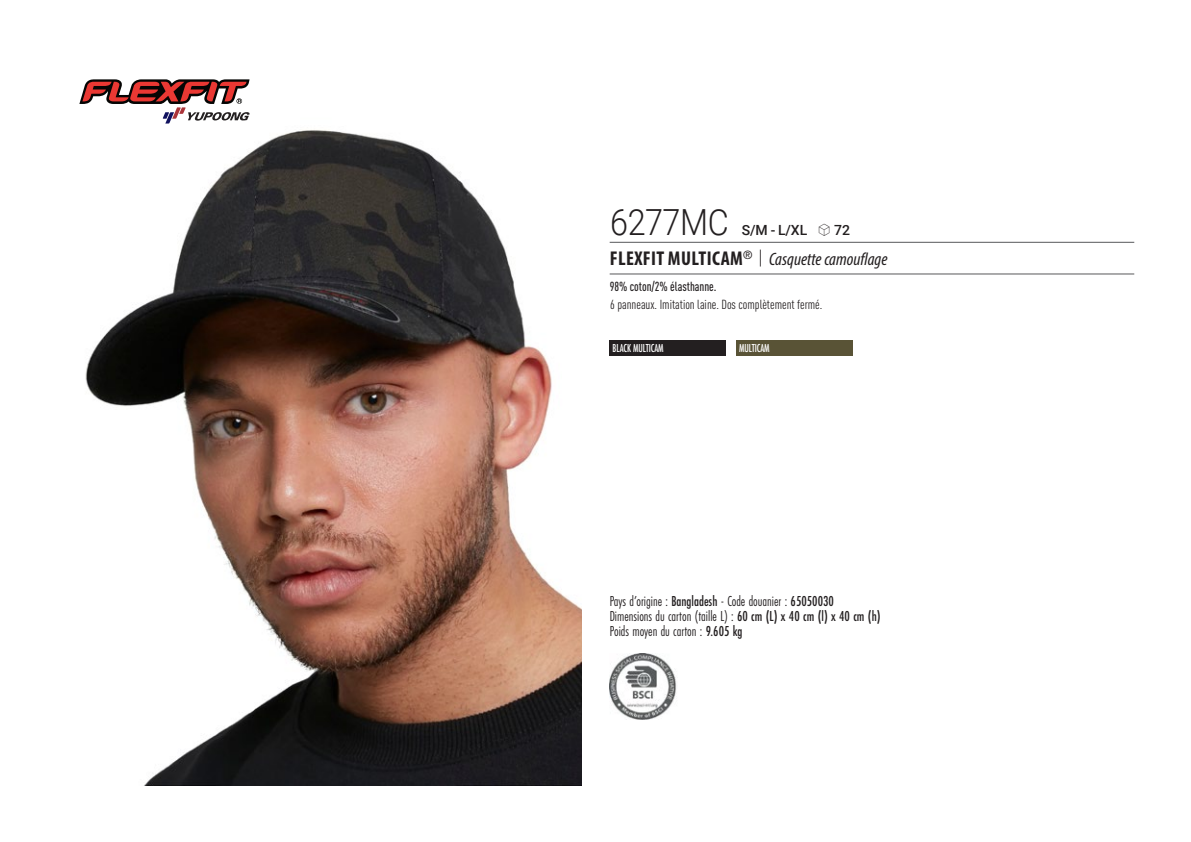
<style>
.page{position:relative;width:1191px;height:842px;background:#fff}
.page>*{position:absolute;margin:0;border:0;box-sizing:border-box;transform-origin:0 0}
.t1{font:300 36px "Roboto";letter-spacing:-.015em;color:#231f20;scale:.9 1}
.t2{font:italic 18px "Myriad Variable Concept";color:#231f20}
.t3{font:15px "Futura PT Cond";color:#231f20;scale:.95 1}
.t4{font:500 14px "Roboto";color:#231f20}
.t5{font:condensed 13px "DIN Pro";color:#231f20}
.grammage_2020{font:500 condensed 13px "DIN Pro";color:#231f20;scale:.95 1}
.Coloris_nuancier_bla{font:500 12px "Futura PT Cond";letter-spacing:-.01em;color:#fff;scale:.9 1}
.s1{font-family:"Linotype Shapeshifter";font-weight:400;font-size:16px}
.s2{font-family:"Myriad Pro";font-weight:700;font-style:normal;font-stretch:condensed;font-size:20px}
.s3{font-family:"Roboto Condensed";font-weight:300;font-style:normal;font-size:20px}
.s4{font-weight:500}
</style>
<div class="page">
<img style="left:85px;top:79px;width:496px;height:706px">
<svg style="left:79px;top:79px;width:170px;height:45px"></svg>
<div style="left:609px;top:340px;width:117px;height:16px;background:#231f20"></div>
<div style="left:736px;top:340px;width:116px;height:16px;background:#595336"></div>
<img style="left:609px;top:654px;width:68px;height:66px">
<hr style="left:609px;top:242px;width:525px;height:1px;background:#57585a">
<hr style="left:609px;top:274px;width:525px;height:1px;background:#57585a">
<p class="t1" style="left:610px;top:197px;width:133px">6277MC</p>
<p class="t4" style="left:742px;top:220px;width:110px">S/M - L/XL <span class="s1">S</span> 72</p>
<p class="t2" style="left:610px;top:249px;width:279px"><span class="s2">FLEXFIT MULTICAM</span><sup>®</sup> <span class="s3">|</span> Casquette camouflage</p>
<p class="grammage_2020" style="left:609px;top:277px;width:114px">98% coton/2% élasthanne.</p>
<p class="t5" style="left:610px;top:295px;width:214px">6 panneaux. Imitation laine. Dos complètement fermé.</p>
<p class="Coloris_nuancier_bla" style="left:612px;top:341px;width:58px">BLACK MULTICAM</p>
<p class="Coloris_nuancier_bla" style="left:739px;top:341px;width:35px">MULTICAM</p>
<p class="t3" style="left:609px;top:592px;width:237px">Pays d’origine : <span class="s4">Bangladesh</span> - Code douanier : <span class="s4">65050030</span></p>
<p class="t3" style="left:609px;top:607px;width:287px">Dimensions du carton (taille L) : <span class="s4">60 cm (L) x 40 cm (l) x 40 cm (h)</span></p>
<p class="t3" style="left:609px;top:622px;width:141px">Poids moyen du carton : <span class="s4">9.605 kg</span></p>
</div>
